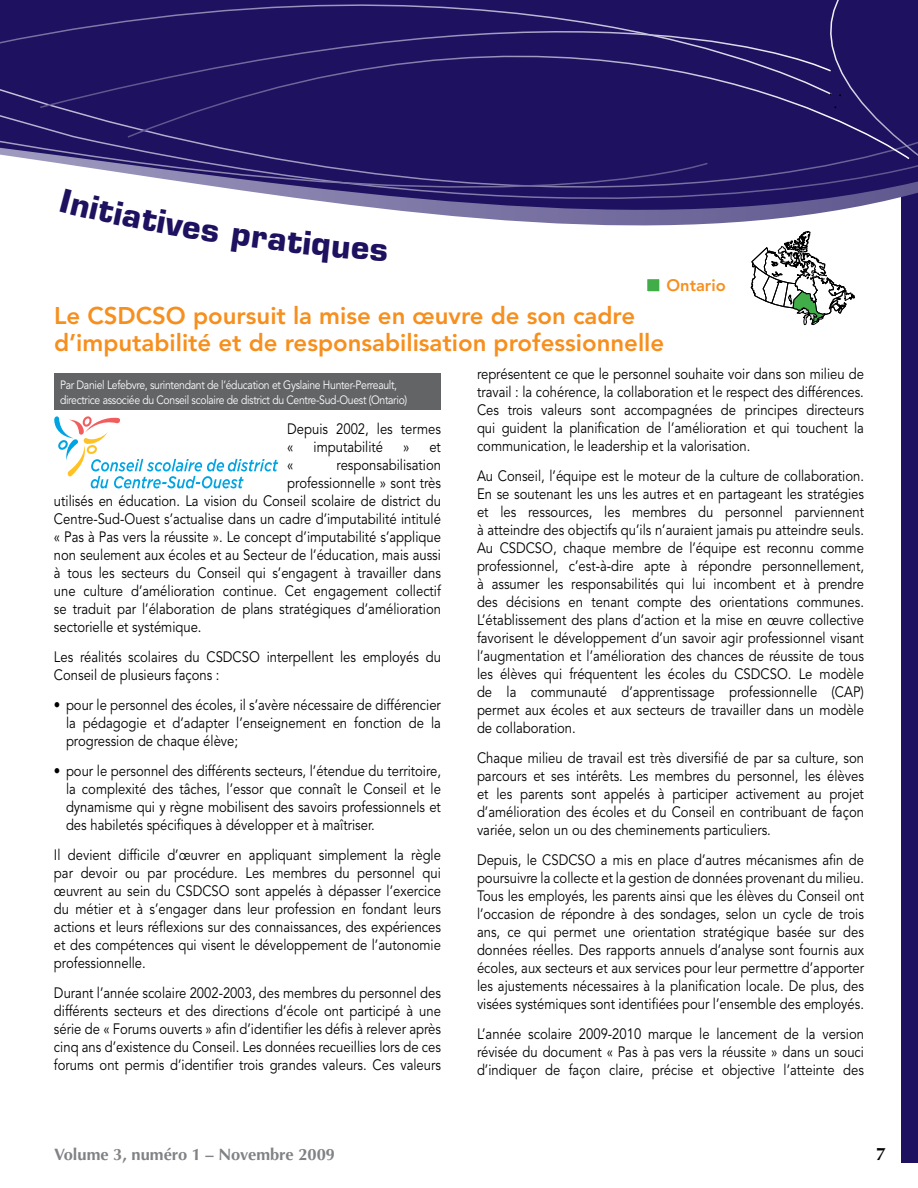
<style>
.page{position:relative;width:918px;height:1188px;background:#fff}
.page>*{position:absolute;margin:0;border:0;box-sizing:border-box;transform-origin:0 0}
.t1{font:800 24px/27px "Avenir LT Std";color:#f78f1e}
.t2{font:700 18px "Optima LT Std";color:#000}
.t3{font:700 16.5px "Optima LT Std";color:#808285}
.t4{font:800 16.5px "Avenir LT Std";color:#f78f1e}
.t5{font:15px/18px "Avenir LT Std";color:#000;text-align:justify;scale:.87 1}
.t6{font:12px/15px "Avenir LT Std";letter-spacing:-.03em;color:#fff;scale:.87 1}
</style>
<div class="page">
<div style="left:902px;top:0;width:16px;height:1162px;background:#1d1160"></div>
<svg style="left:709px;top:163px;width:209px;height:148px"></svg>
<div style="left:709px;top:0;width:209px;height:163px;background:#1d1160"></div>
<div style="left:709px;top:0;width:123px;height:109px;background:#1d1160"></div>
<svg style="left:0;top:0;width:709px;height:226px;background:#392e74"></svg>
<div style="left:54px;top:374px;width:387px;height:36px;background:#636466"></div>
<svg style="left:751px;top:231px;width:104px;height:94px"></svg>
<div style="left:646px;top:278px;width:15px;height:15px;background:#41ad49;border:2px solid #fff"></div>
<svg style="left:54px;top:416px;width:224px;height:72px"></svg>
<svg style="left:60px;top:188px;width:159px;height:38px"></svg>
<p class="t4" style="left:666px;top:276px;width:61px">Ontario</p>
<h1 class="t1" style="left:54px;top:302px;width:612px">Le CSDCSO poursuit la mise en œuvre de son cadre d’imputabilité et de responsabilisation professionnelle</h1>
<p class="t6" style="left:60px;top:378px;width:401px">Par Daniel Lefebvre, surintendant de l’éducation et Gyslaine Hunter-Perreault, directrice associée du Conseil scolaire de district du Centre-Sud-Ouest (Ontario)</p>
<p class="t5" style="left:287px;top:420px;width:178px">Depuis 2002, les termes «</p>
<p class="t5" style="left:314px;top:438px;width:81px">imputabilité</p>
<p class="t5" style="left:403px;top:438px;width:45px">» et</p>
<p class="t5" style="left:287px;top:456px;width:9px">«</p>
<p class="t5" style="left:337px;top:456px;width:121px">responsabilisation</p>
<p class="t5" style="left:287px;top:474px;width:178px">professionnelle » sont très</p>
<p class="t5" style="left:54px;top:492px;width:446px">utilisés en éducation. La vision du Conseil scolaire de district du</p>
<p class="t5" style="left:54px;top:510px;width:446px">Centre-Sud-Ouest s’actualise dans un cadre d’imputabilité intitulé</p>
<p class="t5" style="left:54px;top:528px;width:446px">« Pas à Pas vers la réussite ». Le concept d’imputabilité s’applique</p>
<p class="t5" style="left:54px;top:546px;width:446px">non seulement aux écoles et au Secteur de l’éducation, mais aussi</p>
<p class="t5" style="left:54px;top:564px;width:446px">à tous les secteurs du Conseil qui s’engagent à travailler dans</p>
<p class="t5" style="left:54px;top:582px;width:446px">une culture d’amélioration continue. Cet engagement collectif</p>
<p class="t5" style="left:54px;top:600px;width:446px">se traduit par l’élaboration de plans stratégiques d’amélioration</p>
<p class="t5" style="left:54px;top:618px;width:171px">sectorielle et systémique.</p>
<p class="t5" style="left:54px;top:648px;width:446px">Les réalités scolaires du CSDCSO interpellent les employés du<br>Conseil de plusieurs façons :</p>
<p class="t5" style="left:66px;top:696px;width:432px;text-indent:-12px">• pour le personnel des écoles, il s’avère nécessaire de différencier la pédagogie et d’adapter l’enseignement en fonction de la progression de chaque élève;</p>
<p class="t5" style="left:66px;top:762px;width:433px;text-indent:-12px">• pour le personnel des différents secteurs, l’étendue du territoire, la complexité des tâches, l’essor que connaît le Conseil et le dynamisme qui y règne mobilisent des savoirs professionnels et des habiletés spécifiques à développer et à maîtriser.</p>
<p class="t5" style="left:54px;top:846px;width:446px">Il devient difficile d’œuvrer en appliquant simplement la règle par devoir ou par procédure. Les membres du personnel qui œuvrent au sein du CSDCSO sont appelés à dépasser l’exercice du métier et à s’engager dans leur profession en fondant leurs actions et leurs réflexions sur des connaissances, des expériences et des compétences qui visent le développement de l’autonomie professionnelle.</p>
<p class="t5" style="left:54px;top:984px;width:446px">Durant l’année scolaire 2002-2003, des membres du personnel des différents secteurs et des directions d’école ont participé à une série de « Forums ouverts » afin d’identifier les défis à relever après cinq ans d’existence du Conseil. Les données recueillies lors de ces forums ont permis d’identifier trois grandes valeurs. Ces valeurs</p>
<p class="t5" style="left:477px;top:365px;width:446px">représentent ce que le personnel souhaite voir dans son milieu de travail : la cohérence, la collaboration et le respect des différences.<br>Ces trois valeurs sont accompagnées de principes directeurs qui guident la planification de l’amélioration et qui touchent la communication, le leadership et la valorisation.</p>
<p class="t5" style="left:477px;top:467px;width:446px">Au Conseil, l’équipe est le moteur de la culture de collaboration.<br>En se soutenant les uns les autres et en partageant les stratégies et les ressources, les membres du personnel parviennent à atteindre des objectifs qu’ils n’auraient jamais pu atteindre seuls.<br>Au CSDCSO, chaque membre de l’équipe est reconnu comme professionnel, c’est-à-dire apte à répondre personnellement, à assumer les responsabilités qui lui incombent et à prendre des décisions en tenant compte des orientations communes.<br>L’établissement des plans d’action et la mise en œuvre collective favorisent le développement d’un savoir agir professionnel visant l’augmentation et l’amélioration des chances de réussite de tous les élèves qui fréquentent les écoles du CSDCSO. Le modèle de la communauté d’apprentissage professionnelle (CAP) permet aux écoles et aux secteurs de travailler dans un modèle de collaboration.</p>
<p class="t5" style="left:477px;top:749px;width:446px">Chaque milieu de travail est très diversifié de par sa culture, son parcours et ses intérêts. Les membres du personnel, les élèves et les parents sont appelés à participer activement au projet d’amélioration des écoles et du Conseil en contribuant de façon variée, selon un ou des cheminements particuliers.</p>
<p class="t5" style="left:477px;top:851px;width:446px">Depuis, le CSDCSO a mis en place d’autres mécanismes afin de poursuivre la collecte et la gestion de données provenant du milieu.<br>Tous les employés, les parents ainsi que les élèves du Conseil ont l’occasion de répondre à des sondages, selon un cycle de trois ans, ce qui permet une orientation stratégique basée sur des données réelles. Des rapports annuels d’analyse sont fournis aux écoles, aux secteurs et aux services pour leur permettre d’apporter les ajustements nécessaires à la planification locale. De plus, des visées systémiques sont identifiées pour l’ensemble des employés.</p>
<p class="t5" style="left:477px;top:1025px;width:446px">L’année scolaire 2009-2010 marque le lancement de la version révisée du document « Pas à pas vers la réussite » dans un souci d’indiquer de façon claire, précise et objective l’atteinte des</p>
<p class="t3" style="left:54px;top:1144px;width:283px">Volume 3, numéro 1 – Novembre 2009</p>
<p class="t2" style="left:876px;top:1143px;width:12px">7</p>
</div>
